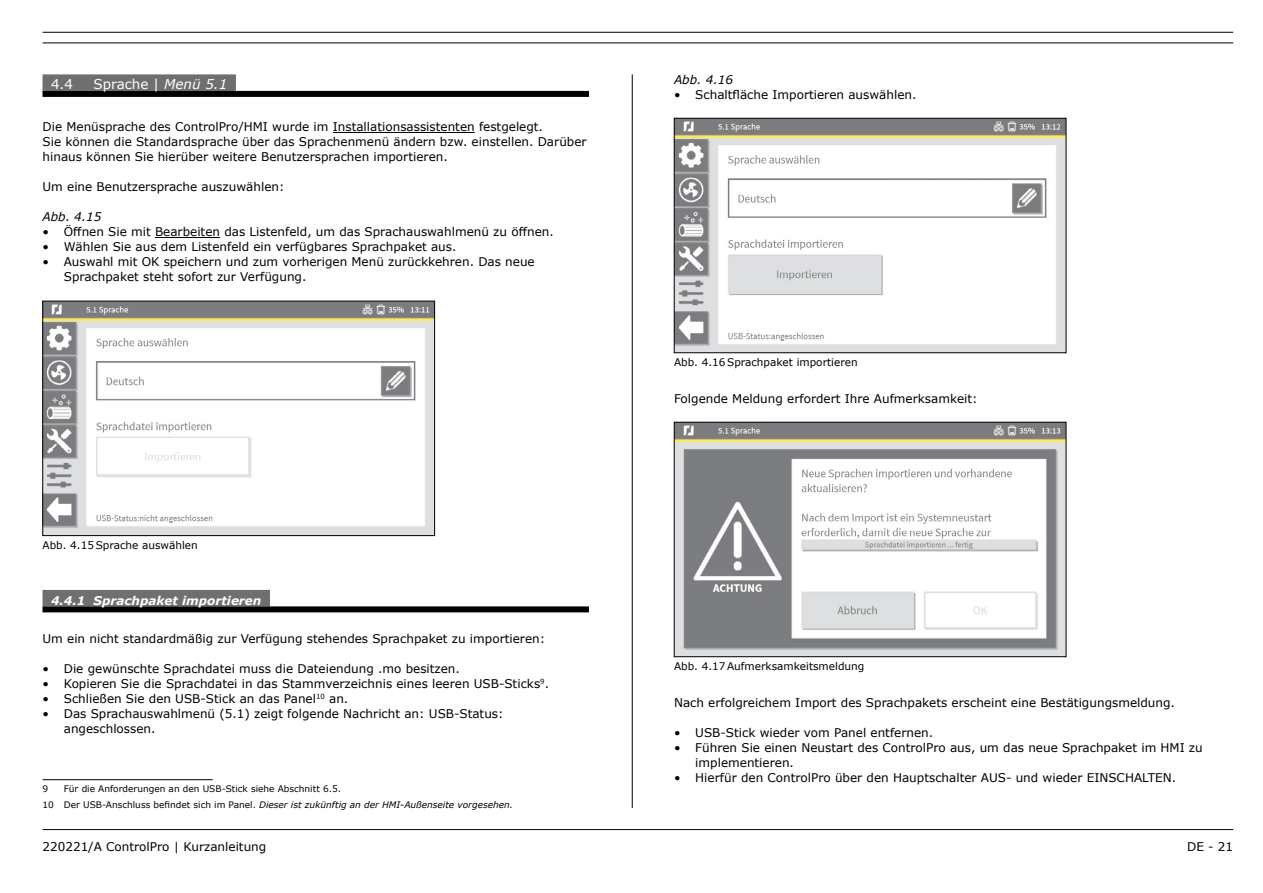
<style>
.page{position:relative;width:1263px;height:893px;background:#fff}
.page>*{position:absolute;margin:0;border:0;box-sizing:border-box;transform-origin:0 0}
.t1{font:13.5px "Verdana";color:#fff}
.t2{font:12px/15px "Verdana";color:#000}
.t3{font:italic 700 12px "Verdana";color:#fff}
.t4{font:italic 12px "Verdana";color:#000}
.t5{font:10.5px "Verdana";color:#000}
.t6{font:9px/16.2px "Verdana";color:#000}
.s1{font-style:italic}
</style>
<div class="page">
<hr style="left:43px;top:32px;width:1190px;height:1px;background:#000">
<hr style="left:43px;top:43px;width:1190px;height:1px;background:#000">
<hr style="left:43px;top:829px;width:1190px;height:1px;background:#000">
<hr style="left:632px;top:74px;width:1px;height:734px;background:#000">
<div style="left:43px;top:74px;width:193px;height:17px;background:#706f6f"></div>
<div style="left:43px;top:91px;width:546px;height:6px;background:#000"></div>
<hr style="left:333px;top:132px;width:142px;height:1px;background:#000">
<hr style="left:155px;top:237px;width:65px;height:1px;background:#000">
<div style="left:43px;top:590px;width:227px;height:16px;background:#706f6f"></div>
<div style="left:43px;top:606px;width:546px;height:6px;background:#000"></div>
<img style="left:45px;top:303px;width:388px;height:231px">
<div style="left:43px;top:301px;width:392px;height:235px;border:1px solid #000"></div>
<hr style="left:43px;top:779px;width:170px;height:1px;background:#000">
<img style="left:676px;top:120px;width:388px;height:231px">
<div style="left:674px;top:118px;width:392px;height:235px;border:1px solid #000"></div>
<img style="left:676px;top:424px;width:388px;height:231px">
<div style="left:674px;top:422px;width:392px;height:235px;border:1px solid #000"></div>
<p class="t1" style="left:51px;top:75px;width:24px">4.4</p>
<p class="t1" style="left:94px;top:75px;width:135px">Sprache | <span class="s1">Menü 5.1</span></p>
<p class="t2" style="left:43px;top:119px;width:546px">Die Menüsprache des ControlPro/HMI wurde im Installationsassistenten festgelegt.<br>Sie können die Standardsprache über das Sprachenmenü ändern bzw. einstellen. Darüber hinaus können Sie hierüber weitere Benutzersprachen importieren.</p>
<p class="t2" style="left:43px;top:179px;width:244px">Um eine Benutzersprache auszuwählen:</p>
<p class="t4" style="left:43px;top:209px;width:61px">Abb. 4.15</p>
<p class="t2" style="left:43px;top:224px;width:513px">• Öffnen Sie mit Bearbeiten das Listenfeld, um das Sprachauswahlmenü zu öffnen.</p>
<p class="t2" style="left:43px;top:239px;width:415px">• Wählen Sie aus dem Listenfeld ein verfügbares Sprachpaket aus.</p>
<p class="t2" style="left:64px;top:254px;width:472px;text-indent:-21px">• Auswahl mit OK speichern und zum vorherigen Menü zurückkehren. Das neue<br>Sprachpaket steht sofort zur Verfügung.</p>
<p class="t5" style="left:43px;top:538px;width:157px">Abb. 4.15Sprache auswählen</p>
<p class="t3" style="left:51px;top:592px;width:212px">4.4.1 Sprachpaket importieren</p>
<p class="t2" style="left:43px;top:631px;width:504px">Um ein nicht standardmäßig zur Verfügung stehendes Sprachpaket zu importieren:</p>
<p class="t2" style="left:43px;top:661px;width:419px">• Die gewünschte Sprachdatei muss die Dateiendung .mo besitzen.</p>
<p class="t2" style="left:43px;top:676px;width:508px">• Kopieren Sie die Sprachdatei in das Stammverzeichnis eines leeren USB-Sticks<sup>9</sup>.</p>
<p class="t2" style="left:43px;top:691px;width:307px">• Schließen Sie den USB-Stick an das Panel<sup>10</sup> an.</p>
<p class="t2" style="left:64px;top:706px;width:441px;text-indent:-21px">• Das Sprachauswahlmenü (5.1) zeigt folgende Nachricht an: USB-Status: angeschlossen.</p>
<p class="t6" style="left:43px;top:780px;width:472px;text-indent:21px">Für die Anforderungen an den USB-Stick siehe Abschnitt 6.5.<br>10 Der USB-Anschluss befindet sich im Panel. <span class="s1">Dieser ist zukünftig an der HMI-Außenseite vorgesehen.</span></p>
<p class="t6" style="left:43px;top:780px;width:7px">9</p>
<p class="t4" style="left:674px;top:71px;width:61px">Abb. 4.16</p>
<p class="t2" style="left:674px;top:87px;width:244px">• Schaltfläche Importieren auswählen.</p>
<p class="t5" style="left:674px;top:355px;width:185px">Abb. 4.16Sprachpaket importieren</p>
<p class="t2" style="left:674px;top:391px;width:305px">Folgende Meldung erfordert Ihre Aufmerksamkeit:</p>
<p class="t5" style="left:674px;top:659px;width:192px">Abb. 4.17Aufmerksamkeitsmeldung</p>
<p class="t2" style="left:674px;top:694px;width:502px">Nach erfolgreichem Import des Sprachpakets erscheint eine Bestätigungsmeldung.</p>
<p class="t2" style="left:674px;top:724px;width:261px">• USB-Stick wieder vom Panel entfernen.</p>
<p class="t2" style="left:695px;top:739px;width:509px;text-indent:-21px">• Führen Sie einen Neustart des ControlPro aus, um das neue Sprachpaket im HMI zu implementieren.</p>
<p class="t2" style="left:674px;top:769px;width:504px">• Hierfür den ControlPro über den Hauptschalter AUS- und wieder EINSCHALTEN.</p>
<p class="t2" style="left:43px;top:839px;width:225px">220221/A ControlPro | Kurzanleitung</p>
<p class="t2" style="left:1187px;top:839px;width:47px">DE - 21</p>
</div>
